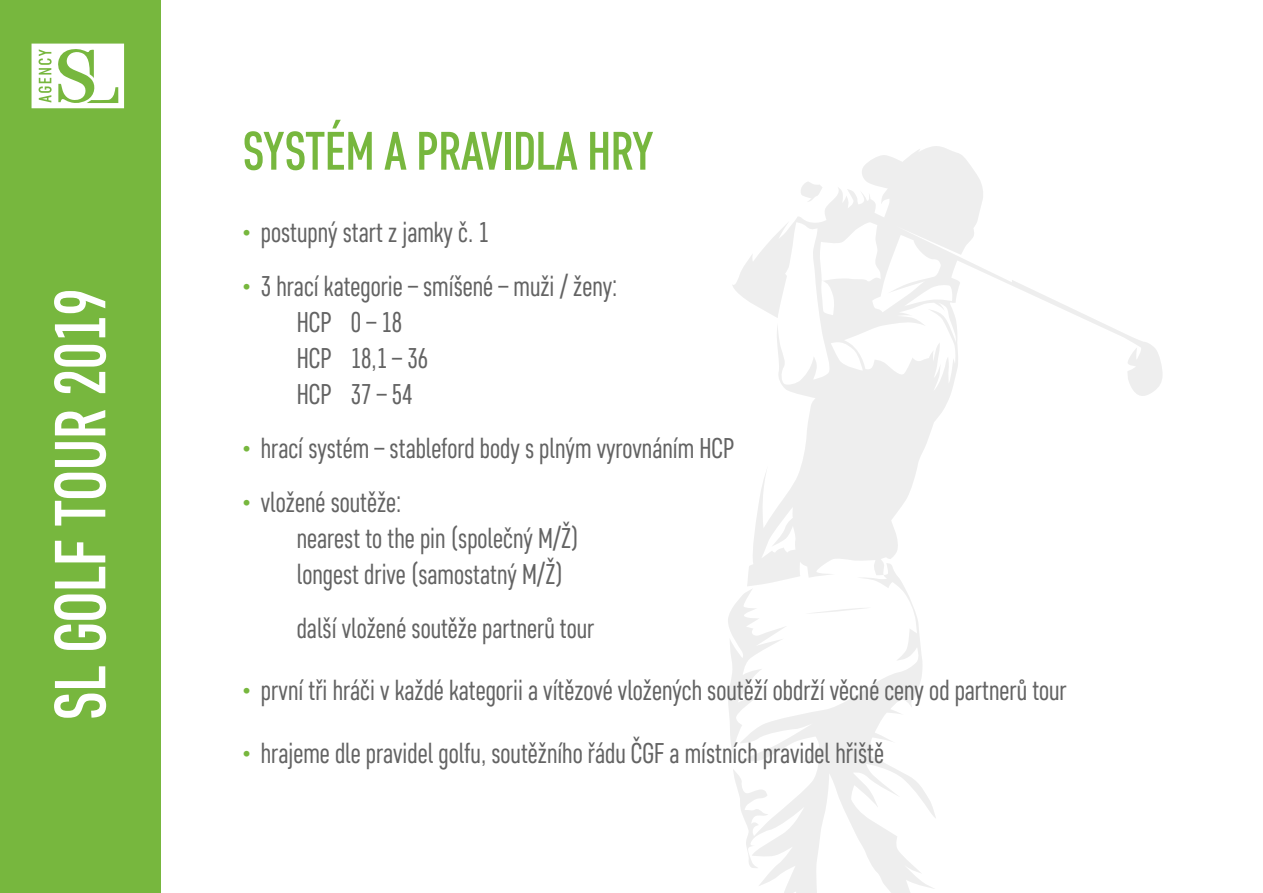
<style>
.page{position:relative;width:1263px;height:893px;background:#fff}
.page>*{position:absolute;margin:0;border:0;box-sizing:border-box;transform-origin:0 0}
.t1{font:500 72px "Core Sans D47 Cn";color:#fff}
.t2{font:500 54px "Core Sans D47 Cn";color:#77b73e}
.t3{font:28.5px "Core Sans D37 Cn";color:#636363}
.s1{color:#77b73e}
</style>
<div class="page">
<div style="left:0;top:0;width:161px;height:893px;background:#77b73e"></div>
<svg style="left:32px;top:44px;width:92px;height:64px"></svg>
<svg style="left:728px;top:608px;width:5px;height:143px"></svg>
<svg style="left:733px;top:146px;width:429px;height:416px"></svg>
<svg style="left:733px;top:562px;width:203px;height:331px"></svg>
<svg style="left:804px;top:607px;width:67px;height:7px"></svg>
<svg style="left:800px;top:181px;width:22px;height:21px"></svg>
<p class="t1" style="left:36px;top:720px;width:433px;rotate:-90deg">SL GOLF TOUR 2019</p>
<p class="t2" style="left:243px;top:118px;width:412px">SYSTÉM A PRAVIDLA HRY</p>
<p class="t3" style="left:243px;top:214px;width:248px"><span class="s1">•</span> postupný start z jamky č. 1</p>
<p class="t3" style="left:243px;top:268px;width:376px"><span class="s1">•</span> 3 hrací kategorie – smíšené – muži / ženy:</p>
<p class="t3" style="left:297px;top:304px;width:107px">HCP 0 – 18</p>
<p class="t3" style="left:297px;top:340px;width:133px">HCP 18,1 – 36</p>
<p class="t3" style="left:297px;top:376px;width:117px">HCP 37 – 54</p>
<p class="t3" style="left:243px;top:430px;width:493px"><span class="s1">•</span> hrací systém – stableford body s plným vyrovnáním HCP</p>
<p class="t3" style="left:243px;top:484px;width:160px"><span class="s1">•</span> vložené soutěže:</p>
<p class="t3" style="left:297px;top:520px;width:283px">nearest to the pin (společný M/Ž)</p>
<p class="t3" style="left:297px;top:556px;width:267px">longest drive (samostatný M/Ž)</p>
<p class="t3" style="left:297px;top:610px;width:299px">další vložené soutěže partnerů tour</p>
<p class="t3" style="left:243px;top:673px;width:826px"><span class="s1">•</span> první tři hráči v každé kategorii a vítězové vložených soutěží obdrží věcné ceny od partnerů tour</p>
<p class="t3" style="left:243px;top:735px;width:643px"><span class="s1">•</span> hrajeme dle pravidel golfu, soutěžního řádu ČGF a místních pravidel hřiště</p>
</div>
